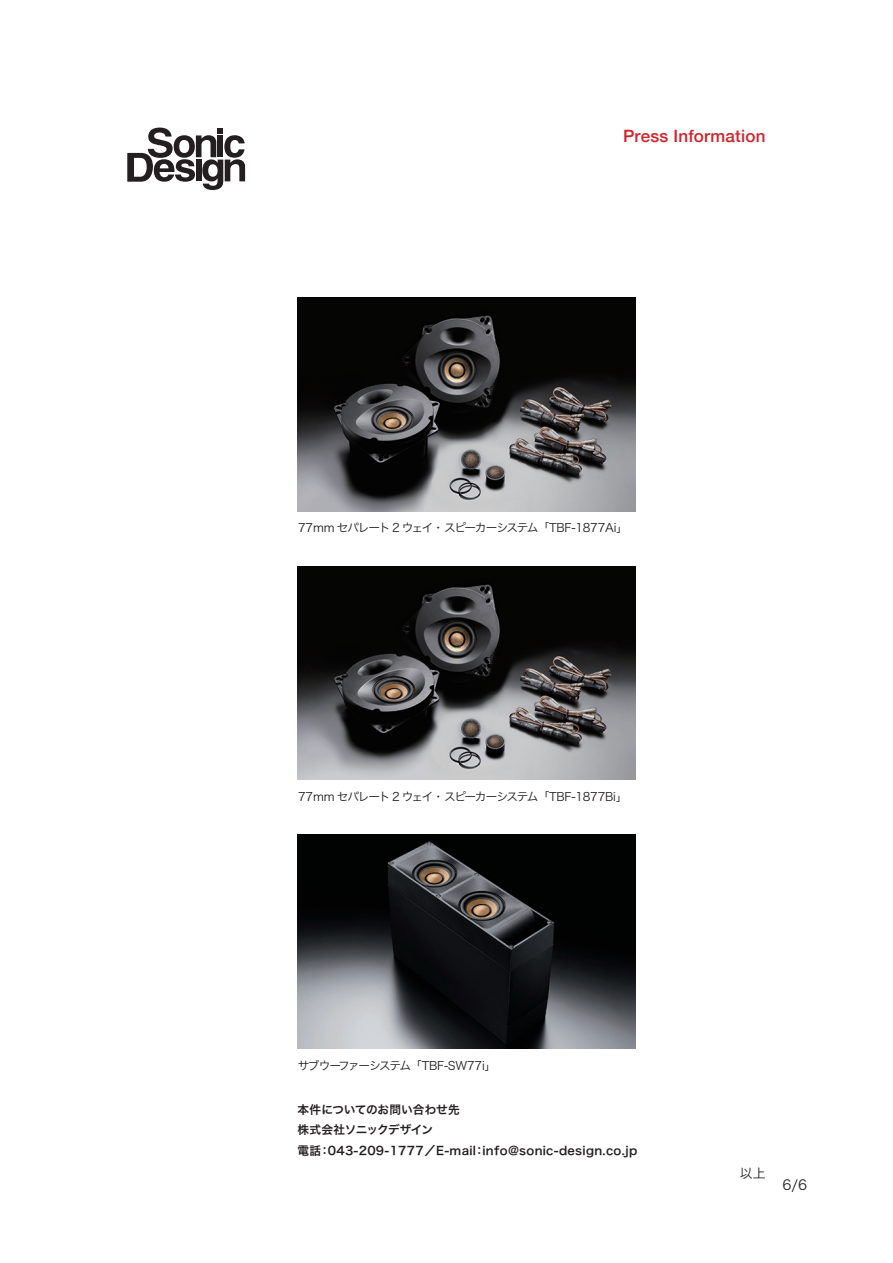
<style>
.page{position:relative;width:893px;height:1263px;background:#fff}
.page>*{position:absolute;margin:0;border:0;box-sizing:border-box;transform-origin:0 0}
.t1{font:500 16.95px "Helvetica Neue";letter-spacing:.015em;color:#d1232a}
.t2{font:13.8px "Hira Kaku Pro W3";color:#231f20}
.t3{font:12.75px "Hira Kaku Pro W3";color:#231f20}
.t4{font:11.7px "Hira Kaku Pro W3";letter-spacing:-.085em;color:#231f20}
.t5{font:11.7px "Hira Kaku Pro W6";letter-spacing:.025em;color:#231f20}
.t6{font:11.7px "Hira Kaku Pro W6";color:#231f20}
.t7{font:11.7px "Hira Kaku Pro W6";letter-spacing:-.045em;color:#231f20}
</style>
<div class="page">
<svg style="left:127px;top:128px;width:118px;height:62px"></svg>
<img style="left:298px;top:298px;width:337px;height:213px">
<img style="left:298px;top:566px;width:337px;height:214px">
<img style="left:298px;top:835px;width:337px;height:213px">
<h1 class="t1" style="left:623px;top:122px;width:144px">Press Information</h1>
<p class="t4" style="left:298px;top:517px;width:331px">77mm セパレート 2 ウェイ・スピーカーシステム「TBF-1877Ai「</p>
<p class="t4" style="left:298px;top:786px;width:331px">77mm セパレート 2 ウェイ・スピーカーシステム「TBF-1877Bi「</p>
<p class="t4" style="left:298px;top:1055px;width:200px">サブウーファーシステム「TBF-SW77 「i</p>
<p class="t6" style="left:298px;top:1099px;width:164px">本件についてのお問い合わせ先</p>
<p class="t7" style="left:298px;top:1119px;width:137px">株式会社ソニックデザイン</p>
<p class="t5" style="left:319px;top:1140px;width:159px">：043-209-1777／E-mail</p>
<p class="t5" style="left:298px;top:1140px;width:25px">電話</p>
<p class="t5" style="left:482px;top:1140px;width:156px">info@sonic-design.co.jp</p>
<p class="t5" style="left:473px;top:1140px;width:13px">：</p>
<p class="t3" style="left:740px;top:1162px;width:27px">以上</p>
<p class="t2" style="left:782px;top:1172px;width:26px">6/6</p>
</div>
